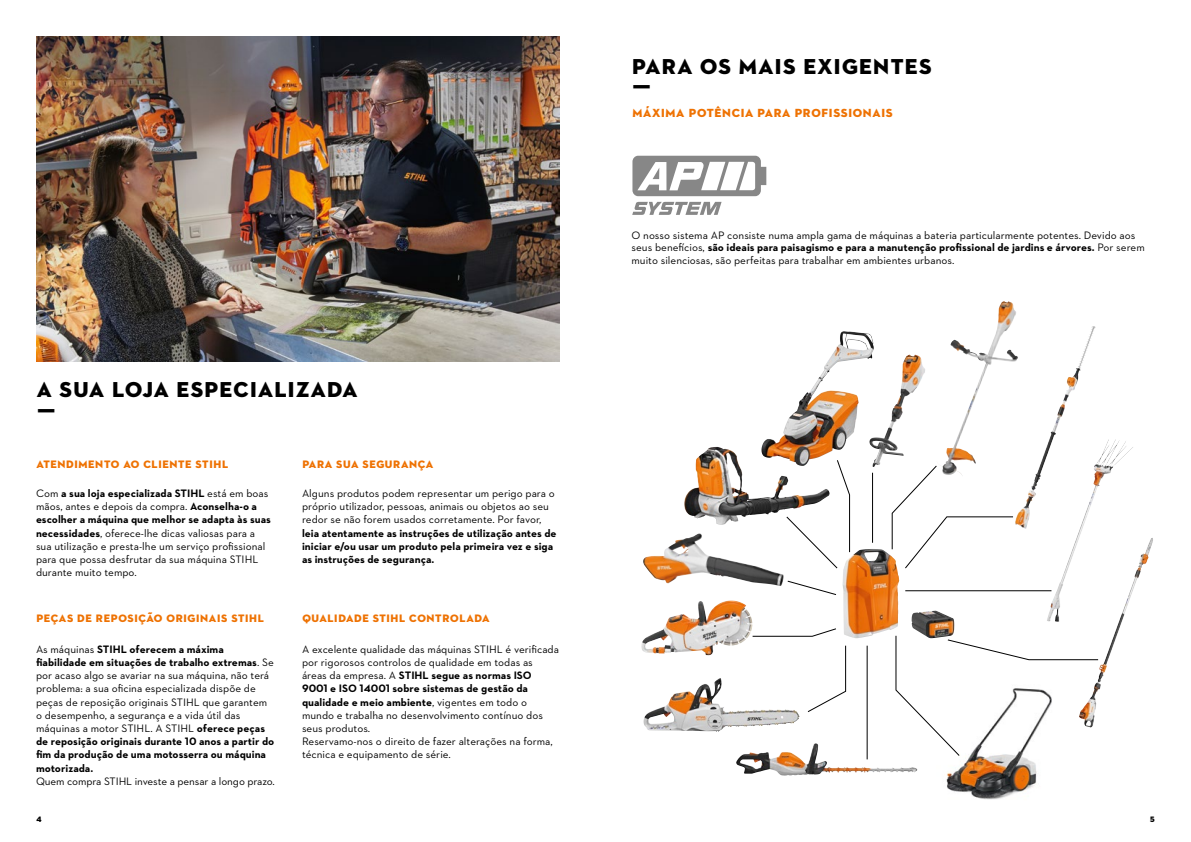
<style>
.page{position:relative;width:1191px;height:842px;background:#fff}
.page>*{position:absolute;margin:0;border:0;box-sizing:border-box;transform-origin:0 0}
.t1{font:22px/26.4px "STIHL Contraface Display Titling";color:#000}
.t2{font:12px "STIHL Contraface Display Titling";color:#ee7203}
.t3{font:11px/13.2px "STIHL Contraface Text";color:#000}
.t4{font:700 11px/13.2px "STIHL Contraface Text";color:#000}
.t5{font:11px "STIHL Contraface Display Titling";color:#ee7203}
.t6{font:8px "STIHL Contraface Display Titling";color:#000}
.s1{font-weight:700}
</style>
<div class="page">
<img style="left:36px;top:36px;width:523px;height:325px">
<img style="left:643px;top:678px;width:77px;height:53px">
<img style="left:869px;top:355px;width:40px;height:112px">
<img style="left:914px;top:756px;width:123px;height:44px">
<img style="left:761px;top:331px;width:83px;height:126px">
<img style="left:736px;top:743px;width:79px;height:31px">
<svg style="left:787px;top:581px;width:49px;height:14px"></svg>
<hr style="left:867px;top:646px;width:1px;height:113px;background:#000">
<svg style="left:895px;top:638px;width:203px;height:118px"></svg>
<svg style="left:807px;top:645px;width:39px;height:67px"></svg>
<svg style="left:752px;top:628px;width:84px;height:8px"></svg>
<img style="left:641px;top:601px;width:87px;height:52px">
<svg style="left:892px;top:465px;width:121px;height:103px"></svg>
<svg style="left:786px;top:460px;width:64px;height:108px"></svg>
<img style="left:1081px;top:326px;width:12px;height:33px">
<img style="left:643px;top:533px;width:141px;height:53px">
<hr style="left:872px;top:473px;width:1px;height:70px;background:#000">
<img style="left:842px;top:549px;width:57px;height:89px">
<img style="left:911px;top:611px;width:43px;height:27px">
<img style="left:950px;top:301px;width:54px;height:55px">
<hr style="left:905px;top:591px;width:146px;height:1px;background:#000">
<img style="left:1139px;top:538px;width:13px;height:25px">
<svg style="left:632px;top:156px;width:134px;height:40px"></svg>
<svg style="left:632px;top:202px;width:89px;height:13px"></svg>
<img style="left:684px;top:447px;width:54px;height:78px">
<img style="left:1046px;top:448px;width:59px;height:174px">
<h1 class="t1" style="left:631px;top:53px;width:302px">PARA OS MAIS EXIGENTES<br>Ƒ</h1>
<p class="t2" style="left:632px;top:106px;width:262px">MÁXIMA POTÊNCIA PARA PROFISSIONAIS</p>
<h1 class="t1" style="left:36px;top:377px;width:324px">A SUA LOJA ESPECIALIZADA<br>Ƒ</h1>
<p class="t5" style="left:36px;top:457px;width:194px">ATENDIMENTO AO CLIENTE STIHL</p>
<p class="t5" style="left:302px;top:457px;width:133px">PARA SUA SEGURANÇA</p>
<p class="t3" style="left:36px;top:487px;width:236px">Com <span class="s1">a sua loja especializada STIHL</span> está em boas mãos, antes e depois da compra. <span class="s1">Aconselha-o a escolher a máquina que melhor se adapta às suas necessidades</span>, oferece-lhe dicas valiosas para a sua utilização e presta-lhe um serviço profissional para que possa desfrutar da sua máquina STIHL durante muito tempo.</p>
<p class="t3" style="left:302px;top:487px;width:254px">Alguns produtos podem representar um perigo para o próprio utilizador, pessoas, animais ou objetos ao seu redor se não forem usados corretamente. Por favor,</p>
<p class="t4" style="left:302px;top:526px;width:256px">leia atentamente as instruções de utilização antes de iniciar e/ou usar um produto pela primeira vez e siga as instruções de segurança.</p>
<p class="t5" style="left:36px;top:611px;width:230px">PEÇAS DE REPOSIÇÃO ORIGINAIS STIHL</p>
<p class="t5" style="left:302px;top:611px;width:189px">QUALIDADE STIHL CONTROLADA</p>
<p class="t3" style="left:36px;top:642px;width:240px">As máquinas <span class="s1">STIHL oferecem a máxima fiabilidade em situações de trabalho extremas</span>. Se por acaso algo se avariar na sua máquina, não terá problema: a sua oficina especializada dispõe de peças de reposição originais STIHL que garantem o desempenho, a segurança e a vida útil das máquinas a motor STIHL. A STIHL <span class="s1">oferece peças de reposição originais durante 10 anos a partir do fim da produção de uma motosserra ou máquina motorizada.</span></p>
<p class="t3" style="left:36px;top:774px;width:240px">Quem compra STIHL investe a pensar a longo prazo.</p>
<p class="t3" style="left:302px;top:642px;width:259px">A excelente qualidade das máquinas STIHL é verificada por rigorosos controlos de qualidade em todas as áreas da empresa. A <span class="s1">STIHL segue as normas ISO 9001 e ISO 14001 sobre sistemas de gestão da qualidade e meio ambiente</span>, vigentes em todo o mundo e trabalha no desenvolvimento contínuo dos seus produtos.<br>Reservamo-nos o direito de fazer alterações na forma, técnica e equipamento de série.</p>
<p class="t3" style="left:631px;top:229px;width:515px;line-height:12.6px">O nosso sistema AP consiste numa ampla gama de máquinas a bateria particularmente potentes. Devido aos seus benefícios, <span class="s1">são ideais para paisagismo e para a manutenção profissional de jardins e árvores.</span> Por serem muito silenciosas, são perfeitas para trabalhar em ambientes urbanos.</p>
<p class="t6" style="left:36px;top:814px;width:7px">4</p>
<p class="t6" style="left:1149px;top:814px;width:7px">5</p>
</div>
